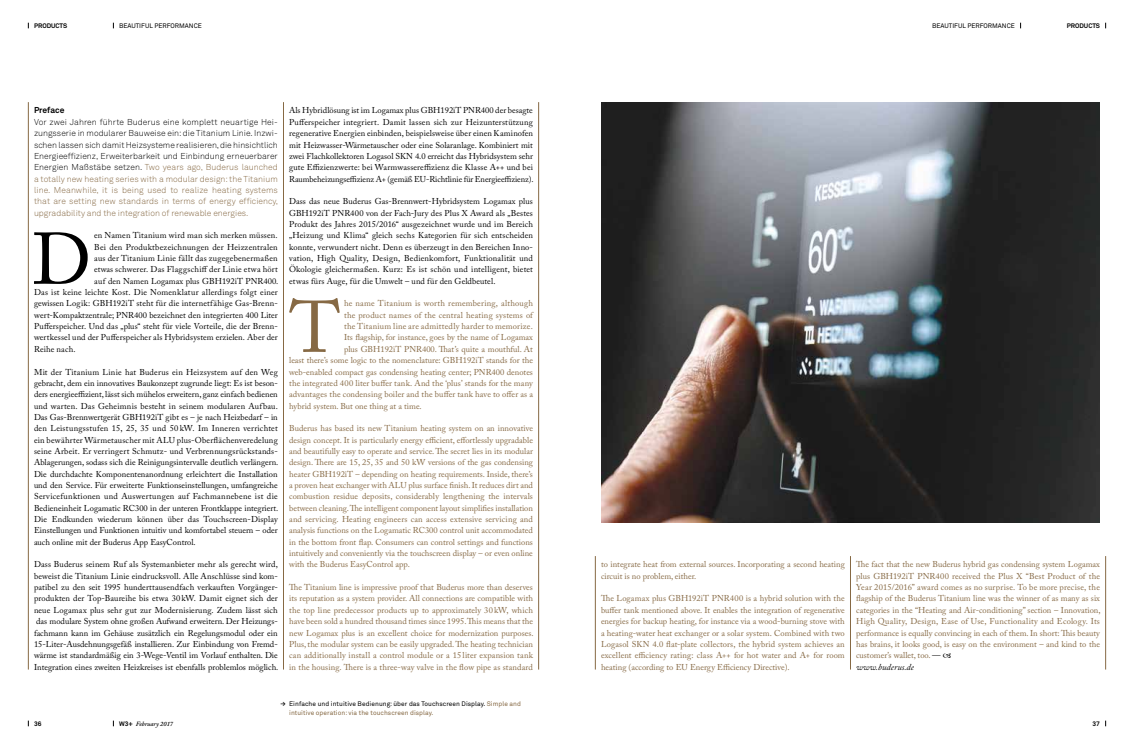
<style>
.page{position:relative;width:1134px;height:749px;background:#fff}
.page>*{position:absolute;margin:0;border:0;box-sizing:border-box;transform-origin:0 0}
.t1{font:72.3px "Adobe Caslon Pro";color:#000}
.t2{font:72.3px "Adobe Caslon Pro";color:#866944}
.t3{font:italic 9px "Adobe Caslon Pro";color:#000}
.t4{font:8.5px/11.3px "Adobe Caslon Pro";letter-spacing:.005em;color:#000;text-align:justify}
.t5{font:8.5px/11.3px "Adobe Caslon Pro";color:#866944;text-align:justify}
.t6{font:300 8.5px/11.3px "Akkurat Std";color:#000;text-align:justify}
.t7{font:8.5px "Adobe Caslon Pro";letter-spacing:.025em;color:#000}
.t8{font:8.5px "Adobe Caslon Pro";letter-spacing:.02em;color:#866944}
.t9{font:8.5px "Adobe Caslon Pro";letter-spacing:.025em;color:#866944}
.t10{font:700 8.5px "Akkurat Std";letter-spacing:-.005em;color:#000}
.t11{font:6.5px/8.5px "Akkurat Std";letter-spacing:.01em;color:#000}
.t12{font:700 6.5px "Akkurat Std";color:#000}
.t13{font:italic 600 6.5px "Adobe Caslon Pro";color:#000}
.s1{color:#866944}
.s2{color:#000}
.s3{font-weight:700}
.s4{font-family:"Akkurat Std";font-weight:700;font-style:normal}
</style>
<div class="page">
<img style="left:601px;top:102px;width:499px;height:420px">
<hr style="left:28px;top:102px;width:1px;height:567px;background:#866944">
<hr style="left:538px;top:102px;width:1px;height:567px;background:#866944">
<hr style="left:283px;top:102px;width:1px;height:567px;background:#866944">
<hr style="left:595px;top:556px;width:1px;height:113px;background:#866944">
<hr style="left:1105px;top:556px;width:1px;height:113px;background:#866944">
<hr style="left:850px;top:556px;width:1px;height:113px;background:#866944">
<p class="t12" style="left:34px;top:21px;width:35px">PRODUCTS</p>
<p class="t11" style="left:119px;top:21px;width:84px">BEAUTIFUL PERFORMANCE</p>
<p class="t11" style="left:932px;top:21px;width:84px">BEAUTIFUL PERFORMANCE</p>
<p class="t12" style="left:1067px;top:21px;width:35px">PRODUCTS</p>
<p class="t4" style="left:289px;top:105px;width:246px">Als Hybridlösung ist im Logamax plus GBH192iT PNR400 der besagte Pufferspeicher integriert. Damit lassen sich zur Heizunterstützung regenerative Energien einbinden, beispielsweise über einen Kaminofen mit Heizwasser-Wärmetauscher oder eine Solaranlage. Kombiniert mit zwei Flachkollektoren Logasol SKN 4.0 erreicht das Hybridsystem sehr gute Effizienzwerte: bei Warmwassereffizienz die Klasse A++ und bei Raumbeheizungseffizienz A+ (gemäß EU-Richtlinie für Energieeffizienz).</p>
<p class="t4" style="left:289px;top:196px;width:245px">Dass das neue Buderus Gas-Brennwert-Hybridsystem Logamax plus GBH192iT PNR400 von der Fach-Jury des Plus X Award als „Bestes Produkt des Jahres 2015/2016“ ausgezeichnet wurde und im Bereich „Heizung und Klima“ gleich sechs Kategorien für sich entscheiden konnte, verwundert nicht. Denn es überzeugt in den Bereichen Inno&shy;vation, High Quality, Design, Bedienkomfort, Funktionalität und Ökologie gleichermaßen. Kurz: Es ist schön und intelligent, bietet etwas fürs Auge, für die Umwelt – und für den Geldbeutel.</p>
<h1 class="t2" style="left:290px;top:284px;width:52px">T</h1>
<p class="t8" style="left:344px;top:298px;width:190px">he name Titanium is worth remembering, although</p>
<p class="t10" style="left:34px;top:105px;width:32px">Preface</p>
<p class="t6" style="left:34px;top:116px;width:246px">Vor zwei Jahren führte Buderus eine komplett neuartige Hei&shy;zungsserie in modularer Bauweise ein: die Titanium Linie. Inzwi&shy;schen lassen sich damit Heizsysteme realisieren, die hinsichtlich Energieeffizienz, Erweiterbarkeit und Einbindung erneuerbarer Energien Maßstäbe setzen. <span class="s1">Two years ago, Buderus launched a totally new heating series with a modular design: the Titanium line. Meanwhile, it is being used to realize heating systems that are setting new standards in terms of energy efficiency, upgradability and the integration of renewable energies.</span></p>
<h1 class="t1" style="left:32px;top:216px;width:60px">D</h1>
<p class="t4" style="left:94px;top:230px;width:185px">en Namen Titanium wird man sich merken müssen.</p>
<p class="t7" style="left:94px;top:242px;width:185px">Bei den Produktbezeichnungen der Heizzentralen</p>
<p class="t7" style="left:94px;top:253px;width:185px">aus der Titanium Linie fällt das zugegebenermaßen</p>
<p class="t7" style="left:94px;top:264px;width:185px">etwas schwerer. Das Flaggschiff der Linie etwa hört</p>
<p class="t4" style="left:94px;top:275px;width:186px">auf den Namen Logamax plus GBH192iT PNR400.</p>
<p class="t4" style="left:34px;top:286px;width:245px">Das ist keine leichte Kost. Die Nomenklatur allerdings folgt einer</p>
<p class="t4" style="left:34px;top:298px;width:245px">gewissen Logik: GBH192iT steht für die internetfähige Gas-Brenn-</p>
<p class="t4" style="left:34px;top:309px;width:245px">wert-Kompaktzentrale; PNR400 bezeichnet den integrierten 400 Liter</p>
<p class="t4" style="left:34px;top:320px;width:244px">Pufferspeicher. Und das „plus“ steht für viele Vorteile, die der Brenn-</p>
<p class="t4" style="left:34px;top:332px;width:245px">wertkessel und der Pufferspeicher als Hybridsystem erzielen. Aber der</p>
<p class="t4" style="left:34px;top:343px;width:43px">Reihe nach.</p>
<p class="t4" style="left:34px;top:366px;width:246px">Mit der Titanium Linie hat Buderus ein Heizsystem auf den Weg gebracht, dem ein innovatives Baukonzept zugrunde liegt: Es ist beson&shy;ders energieeffizient, lässt sich mühelos erweitern, ganz einfach bedienen und warten. Das Geheimnis besteht in seinem modularen Aufbau.<br>Das Gas-Brennwertgerät GBH192iT gibt es – je nach Heizbedarf – in den Leistungsstufen 15, 25, 35 und 50 kW. Im Inneren verrichtet ein bewährter Wärmetauscher mit ALU plus-Oberflächenveredelung seine Arbeit. Er verringert Schmutz- und Verbrennungsrückstands-Ablagerungen, sodass sich die Reinigungsintervalle deutlich verlängern.<br>Die durchdachte Komponentenanordnung erleichtert die Installation und den Service. Für erweiterte Funktionseinstellungen, umfangreiche Servicefunktionen und Auswertungen auf Fachmannebene ist die Bedieneinheit Logamatic RC300 in der unteren Frontklappe integriert.<br>Die Endkunden wiederum können über das Touchscreen-Display Einstellungen und Funktionen intuitiv und komfortabel steuern – oder auch online mit der Buderus App EasyControl.</p>
<p class="t4" style="left:34px;top:558px;width:246px;text-align:left">Dass Buderus seinem Ruf als Systemanbieter mehr als gerecht wird, beweist die Titanium Linie eindrucksvoll. Alle Anschlüsse sind kom&shy;patibel zu den seit 1995 hunderttausendfach verkauften Vorgänger&shy;produkten der Top-Baureihe bis etwa 30 kW. Damit eignet sich der neue Logamax plus sehr gut zur Modernisierung. Zudem lässt sich das modulare System ohne großen Aufwand erweitern. Der Heizungs&shy;fachmann kann im Gehäuse zusätzlich ein Regelungsmodul oder ein 15-Liter-Ausdehnungsgefäß installieren. Zur Einbindung von Fremd&shy;wärme ist standardmäßig ein 3-Wege-Ventil im Vorlauf enthalten. Die Integration eines zweiten Heizkreises ist ebenfalls problemlos möglich.</p>
<p class="t5" style="left:601px;top:558px;width:245px">to integrate heat from external sources. Incorporating a second heating circuit is no problem, either.</p>
<p class="t8" style="left:344px;top:310px;width:190px">the product names of the central heating systems of</p>
<p class="t9" style="left:344px;top:321px;width:190px">the Titanium line are admittedly harder to memorize.</p>
<p class="t5" style="left:344px;top:332px;width:190px">Its flagship, for instance, goes by the name of Logamax</p>
<p class="t5" style="left:344px;top:343px;width:190px">plus GBH192iT PNR400. That’s quite a mouthful. At</p>
<p class="t5" style="left:289px;top:354px;width:245px">least there’s some logic to the nomenclature: GBH192iT stands for the</p>
<p class="t5" style="left:289px;top:366px;width:245px">web-enabled compact gas condensing heating center; PNR400 denotes</p>
<p class="t5" style="left:289px;top:377px;width:245px">the integrated 400 liter buffer tank. And the ‘plus’ stands for the many</p>
<p class="t5" style="left:289px;top:388px;width:245px">advantages the condensing boiler and the buffer tank have to offer as a</p>
<p class="t5" style="left:289px;top:400px;width:134px">hybrid system. But one thing at a time.</p>
<p class="t5" style="left:289px;top:422px;width:245px">Buderus has based its new Titanium heating system on an innovative design concept. It is particularly energy efficient, effortlessly upgradable and beautifully easy to operate and service. The secret lies in its modular design. There are 15, 25, 35 and 50 kW versions of the gas condensing heater GBH192iT – depending on heating requirements. Inside, there’s a proven heat exchanger with ALU plus surface finish. It reduces dirt and combustion residue deposits, considerably lengthening the intervals between cleaning. The intelligent component layout simplifies installation and servicing. Heating engineers can access extensive servicing and analysis functions on the Logamatic RC300 control unit accommodated in the bottom front flap. Consumers can control settings and functions intuitively and conveniently via the touchscreen display – or even online with the Buderus EasyControl app.</p>
<p class="t5" style="left:289px;top:581px;width:246px">The Titanium line is impressive proof that Buderus more than deserves its reputation as a system provider. All connections are compatible with the top line predecessor products up to approximately 30 kW, which have been sold a hundred thousand times since 1995. This means that the new Logamax plus is an excellent choice for modernization purposes.<br>Plus, the modular system can be easily upgraded. The heating technician can additionally install a control module or a 15 liter expansion tank in the housing. There is a three-way valve in the flow pipe as standard</p>
<p class="t5" style="left:601px;top:592px;width:245px">The Logamax plus GBH192iT PNR400 is a hybrid solution with the buffer tank mentioned above. It enables the integration of regenerative energies for backup heating, for instance via a wood-burning stove with a heating-water heat exchanger or a solar system. Combined with two Logasol SKN 4.0 flat-plate collectors, the hybrid system achieves an excellent efficiency rating: class A++ for hot water and A+ for room heating (according to EU Energy Efficiency Directive).</p>
<p class="t5" style="left:856px;top:558px;width:246px">The fact that the new Buderus hybrid gas condensing system Logamax plus GBH192iT PNR400 received the Plus X “Best Product of the Year 2015/2016” award comes as no surprise. To be more precise, the flagship of the Buderus Titanium line was the winner of as many as six categories in the “Heating and Air-conditioning” section – Innovation, High Quality, Design, Ease of Use, Functionality and Ecology. Its performance is equally convincing in each of them. In short: This beauty has brains, it looks good, is easy on the environment – and kind to the customer’s wallet, too. <span class="s2">—</span></p>
<p class="t3" style="left:856px;top:661px;width:59px">www.buderus.de</p>
<p class="t11" style="left:289px;top:699px;width:233px;text-indent:-9px"><span class="s3">→</span> Einfache und intuitive Bedienung: über das Touchscreen Display. <span class="s1">Simple and intuitive operation: via the touchscreen display.</span></p>
<p class="t12" style="left:34px;top:719px;width:9px">36</p>
<p class="t13" style="left:119px;top:719px;width:56px"><span class="s4">W3+</span> February 2017</p>
<p class="t12" style="left:1092px;top:719px;width:9px">37</p>
</div>
